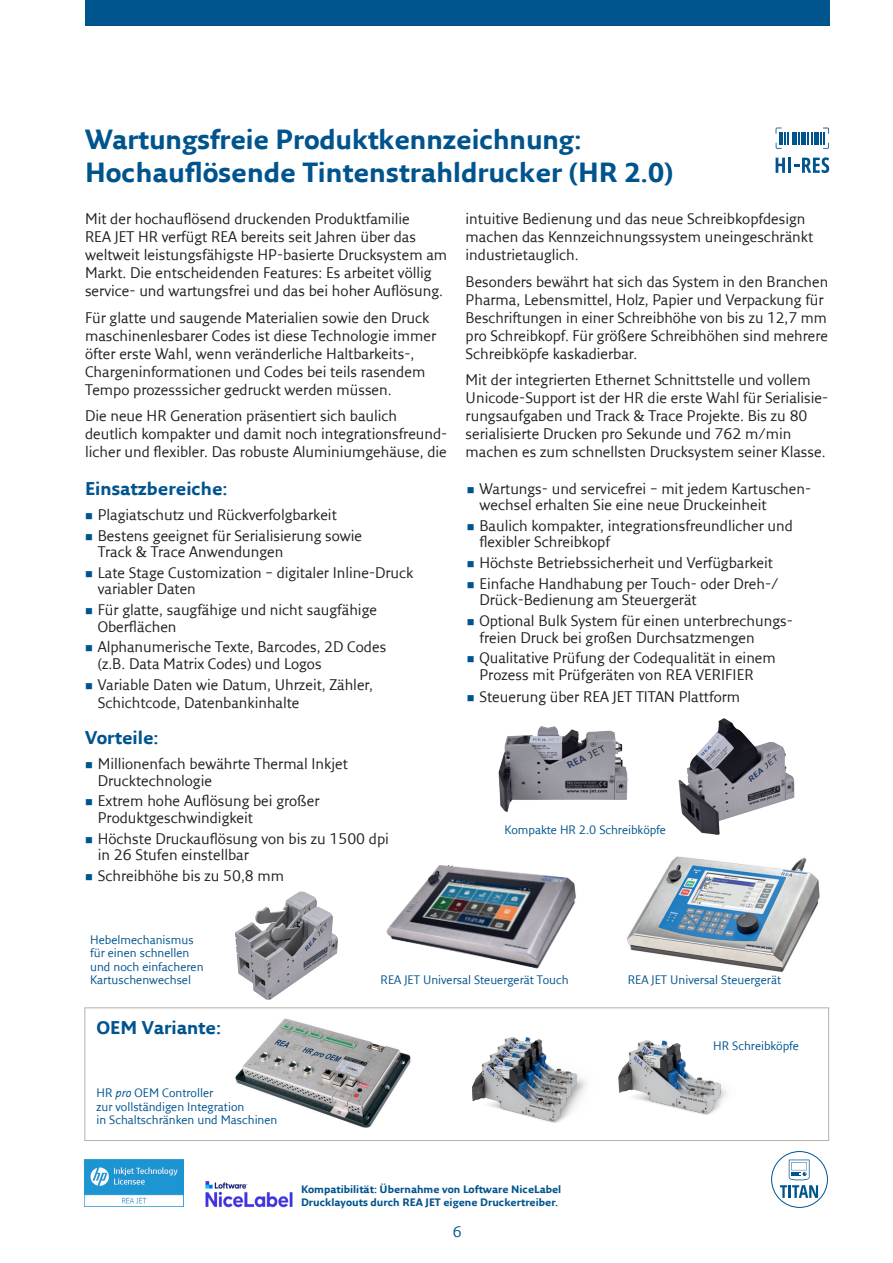
<style>
.page{position:relative;width:893px;height:1263px;background:#fff}
.page>*{position:absolute;margin:0;border:0;box-sizing:border-box;transform-origin:0 0}
.t1{font:700 27px/33px "Fresco Sans LF";letter-spacing:-.005em;color:#00548e}
.t2{font:700 18px "Fresco Sans LF";color:#00548e}
.t3{font:15px/18px "Fresco Sans LF";color:#231f20}
.t4{font:15px "Fresco Sans LF";color:#00548e}
.t5{font:12px/13.5px "Fresco Sans LF";color:#00548e}
.t6{font:700 10.5px/13.5px "Fresco Sans LF";color:#00548e}
.s1{color:#00548e}
.s2{font-style:italic}
</style>
<div class="page">
<img style="left:627px;top:856px;width:193px;height:116px">
<img style="left:205px;top:1181px;width:88px;height:26px">
<div style="left:85px;top:0;width:744px;height:26px;background:#00548e"></div>
<div style="left:84px;top:1007px;width:745px;height:134px;border:1px solid #b6b2a4"></div>
<img style="left:235px;top:1018px;width:175px;height:110px">
<img style="left:618px;top:1040px;width:109px;height:75px">
<img style="left:472px;top:1037px;width:114px;height:86px">
<img style="left:85px;top:1160px;width:99px;height:47px">
<img style="left:386px;top:865px;width:190px;height:104px">
<img style="left:498px;top:726px;width:130px;height:86px">
<img style="left:678px;top:718px;width:117px;height:117px">
<img style="left:235px;top:891px;width:103px;height:109px">
<svg style="left:776px;top:158px;width:9px;height:15px"></svg>
<hr style="left:788px;top:158px;width:3px;height:15px;background:#00548e">
<svg style="left:794px;top:157px;width:35px;height:16px"></svg>
<div style="left:814px;top:132px;width:5px;height:13px;background:#00548e"></div>
<svg style="left:807px;top:132px;width:6px;height:13px"></svg>
<hr style="left:801px;top:132px;width:4px;height:13px;background:#00548e">
<svg style="left:798px;top:132px;width:1px;height:13px"></svg>
<hr style="left:792px;top:132px;width:4px;height:13px;background:#00548e">
<svg style="left:820px;top:128px;width:9px;height:21px"></svg>
<svg style="left:776px;top:128px;width:13px;height:21px"></svg>
<div style="left:771px;top:1151px;width:57px;height:56px;border:1px solid #00548e;border-radius:50%"></div>
<svg style="left:780px;top:1159px;width:38px;height:39px"></svg>
<h1 class="t1" style="left:85px;top:122px;width:590px">Wartungsfreie Produktkennzeichnung:<br>Hochauflösende Tintenstrahldrucker (HR 2.0)</h1>
<p class="t3" style="left:85px;top:210px;width:364px">Mit der hochauflösend druckenden Produktfamilie<br>REA JET HR verfügt REA bereits seit Jahren über das weltweit leistungsfähigste HP-basierte Drucksystem am Markt. Die entscheidenden Features: Es arbeitet völlig service- und wartungsfrei und das bei hoher Auflösung.</p>
<p class="t3" style="left:85px;top:308px;width:353px">Für glatte und saugende Materialien sowie den Druck maschinenlesbarer Codes ist diese Technologie immer öfter erste Wahl, wenn veränderliche Haltbarkeits-, Chargeninformationen und Codes bei teils rasendem Tempo prozesssicher gedruckt werden müssen.</p>
<p class="t3" style="left:85px;top:407px;width:364px">Die neue HR Generation präsentiert sich baulich deutlich kompakter und damit noch integrationsfreund&shy;licher und flexibler. Das robuste Aluminiumgehäuse, die</p>
<p class="t3" style="left:466px;top:210px;width:349px">intuitive Bedienung und das neue Schreibkopfdesign machen das Kennzeichnungssystem uneingeschränkt industrietauglich.</p>
<p class="t3" style="left:466px;top:272px;width:364px">Besonders bewährt hat sich das System in den Branchen Pharma, Lebensmittel, Holz, Papier und Verpackung für Beschriftungen in einer Schreibhöhe von bis zu 12,7 mm pro Schreibkopf. Für größere Schreibhöhen sind mehrere Schreibköpfe kaskadierbar.</p>
<p class="t3" style="left:466px;top:371px;width:364px">Mit der integrierten Ethernet Schnittstelle und vollem Unicode-Support ist der HR die erste Wahl für Serialisie&shy;rungsaufgaben und Track &amp; Trace Projekte. Bis zu 80 serialisierte Drucken pro Sekunde und 762 m/min machen es zum schnellsten Drucksystem seiner Klasse.</p>
<p class="t2" style="left:85px;top:477px;width:144px">Einsatzbereiche:</p>
<p class="t3" style="left:85px;top:505px;width:253px"><span class="s1">■</span> Plagiatschutz und Rückverfolgbarkeit</p>
<p class="t3" style="left:98px;top:527px;width:266px;line-height:16.5px;text-indent:-13px"><span class="s1">■</span> Bestens geeignet für Serialisierung sowie<br>Track &amp; Trace Anwendungen</p>
<p class="t3" style="left:98px;top:564px;width:317px;line-height:16.5px;text-indent:-13px"><span class="s1">■</span> Late Stage Customization – digitaler Inline-Druck variabler Daten</p>
<p class="t3" style="left:98px;top:601px;width:281px;line-height:16.5px;text-indent:-13px"><span class="s1">■</span> Für glatte, saugfähige und nicht saugfähige<br>Oberflächen</p>
<p class="t3" style="left:98px;top:638px;width:290px;line-height:16.5px;text-indent:-13px"><span class="s1">■</span> Alphanumerische Texte, Barcodes, 2D Codes (z.B. Data Matrix Codes) und Logos</p>
<p class="t3" style="left:98px;top:675px;width:277px;text-indent:-13px"><span class="s1">■</span> Variable Daten wie Datum, Uhrzeit, Zähler,<br>Schichtcode, Datenbankinhalte</p>
<p class="t2" style="left:85px;top:727px;width:75px">Vorteile:</p>
<p class="t3" style="left:98px;top:755px;width:252px;line-height:16.5px;text-indent:-13px"><span class="s1">■</span> Millionenfach bewährte Thermal Inkjet<br>Drucktechnologie</p>
<p class="t3" style="left:98px;top:792px;width:223px;line-height:16.5px;text-indent:-13px"><span class="s1">■</span> Extrem hohe Auflösung bei großer<br>Produktgeschwindigkeit</p>
<p class="t3" style="left:98px;top:830px;width:293px;line-height:16.5px;text-indent:-13px"><span class="s1">■</span> Höchste Druckauflösung von bis zu 1500 dpi in 26 Stufen einstellbar</p>
<p class="t3" style="left:85px;top:866px;width:201px"><span class="s1">■</span> Schreibhöhe bis zu 50,8 mm</p>
<p class="t3" style="left:479px;top:480px;width:333px;line-height:16.5px;text-indent:-13px"><span class="s1">■</span> Wartungs- und servicefrei – mit jedem Kartuschen&shy;wechsel erhalten Sie eine neue Druckeinheit</p>
<p class="t3" style="left:479px;top:517px;width:315px;line-height:16.5px;text-indent:-13px"><span class="s1">■</span> Baulich kompakter, integrationsfreundlicher und flexibler Schreibkopf</p>
<p class="t3" style="left:467px;top:553px;width:308px"><span class="s1">■</span> Höchste Betriebssicherheit und Verfügbarkeit</p>
<p class="t3" style="left:479px;top:575px;width:300px;line-height:16.5px;text-indent:-13px"><span class="s1">■</span> Einfache Handhabung per Touch- oder Dreh-/<br>Drück-Bedienung am Steuergerät</p>
<p class="t3" style="left:479px;top:612px;width:315px;line-height:16.5px;text-indent:-13px"><span class="s1">■</span> Optional Bulk System für einen unterbrechungs&shy;freien Druck bei großen Durchsatzmengen</p>
<p class="t3" style="left:479px;top:649px;width:298px;line-height:16.5px;text-indent:-13px"><span class="s1">■</span> Qualitative Prüfung der Codequalität in einem<br>Prozess mit Prüfgeräten von REA VERIFIER</p>
<p class="t3" style="left:467px;top:687px;width:275px"><span class="s1">■</span> Steuerung über REA JET TITAN Plattform</p>
<p class="t5" style="left:505px;top:823px;width:163px">Kompakte HR 2.0 Schreibköpfe</p>
<p class="t5" style="left:90px;top:933px;width:115px">Hebelmechanismus für einen schnellen und noch einfacheren<br>Kartuschenwechsel</p>
<p class="t2" style="left:96px;top:1017px;width:126px">OEM Variante:</p>
<p class="t5" style="left:96px;top:1086px;width:183px">HR <span class="s2">pro</span> OEM Controller<br>zur vollständigen Integration<br>in Schaltschränken und Maschinen</p>
<p class="t5" style="left:381px;top:973px;width:190px">REA JET Universal Steuergerät Touch</p>
<p class="t6" style="left:301px;top:1182px;width:262px">Kompatibilität: Übernahme von Loftware NiceLabel<br>Drucklayouts durch REA JET eigene Druckertreiber.</p>
<p class="t4" style="left:453px;top:1222px;width:10px">6</p>
<p class="t5" style="left:628px;top:973px;width:155px">REA JET Universal Steuergerät</p>
<p class="t5" style="left:713px;top:1039px;width:87px">HR Schreibköpfe</p>
</div>
